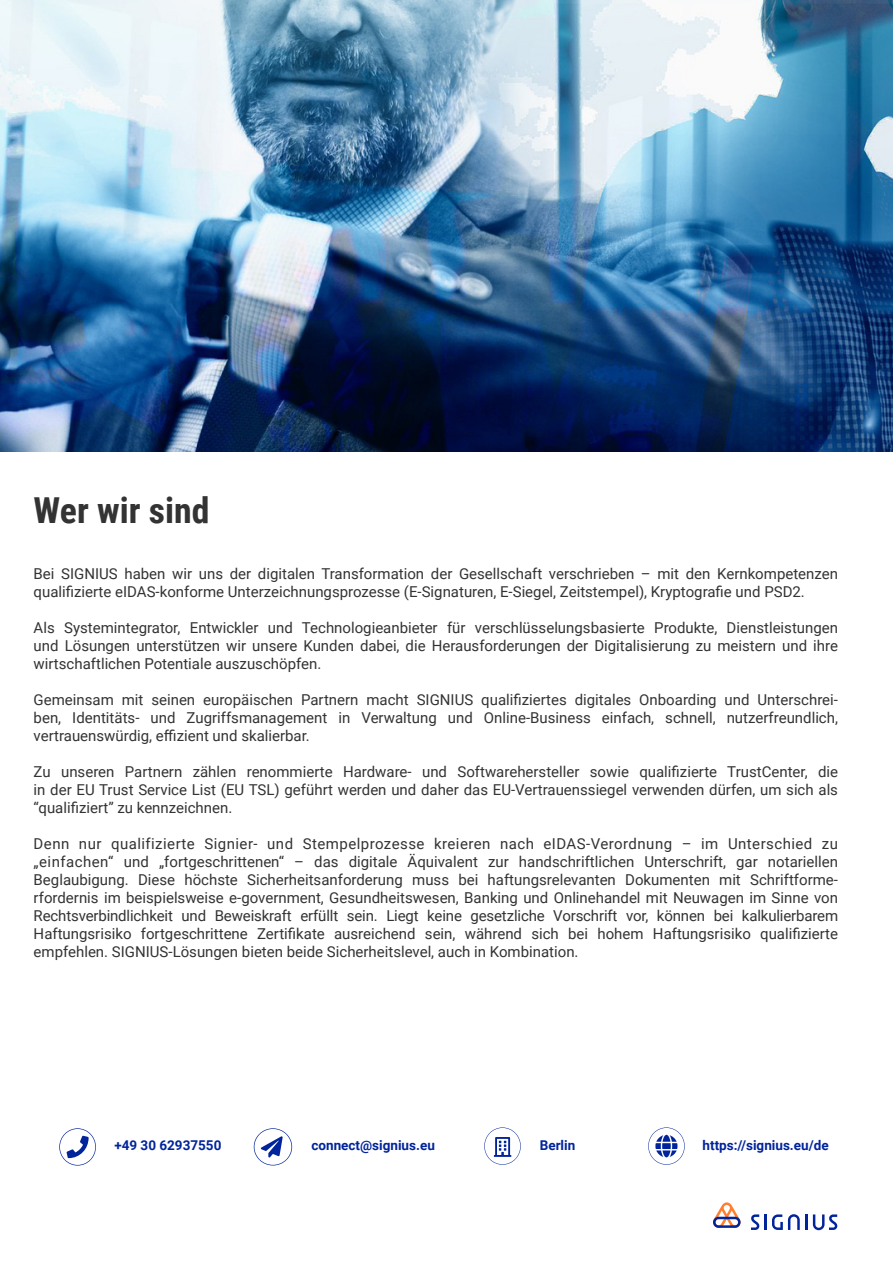
<style>
.page{position:relative;width:893px;height:1263px;background:#fff}
.page>*{position:absolute;margin:0;border:0;box-sizing:border-box;transform-origin:0 0}
.t1{font:700 35.85px "Roboto Condensed";color:#333}
.t2{font:15px/18px "Roboto";color:#333;text-align:justify}
.t3{font:700 13.5px "Roboto";color:#00249c}
</style>
<div class="page">
<svg style="left:59px;top:1128px;width:37px;height:37px"></svg>
<svg style="left:254px;top:1128px;width:38px;height:37px"></svg>
<svg style="left:484px;top:1127px;width:37px;height:38px"></svg>
<svg style="left:648px;top:1127px;width:37px;height:38px"></svg>
<svg style="left:751px;top:1214px;width:8px;height:16px"></svg>
<hr style="left:764px;top:1214px;width:3px;height:16px;background:#00249c">
<svg style="left:772px;top:1214px;width:28px;height:16px"></svg>
<hr style="left:805px;top:1214px;width:3px;height:16px;background:#00249c">
<svg style="left:813px;top:1214px;width:24px;height:16px"></svg>
<svg style="left:713px;top:1202px;width:28px;height:26px"></svg>
<img style="left:0;top:0;width:893px;height:452px">
<p class="t1" style="left:34px;top:485px;width:177px">Wer wir sind</p>
<p class="t2" style="left:34px;top:564px;width:806px">Bei SIGNIUS haben wir uns der digitalen Transformation der Gesellschaft verschrieben – mit den Kernkompetenzen qualifizierte eIDAS-konforme Unterzeichnungsprozesse (E-Signaturen, E-Siegel, Zeitstempel), Kryptografie und PSD2.</p>
<p class="t2" style="left:34px;top:618px;width:806px">Als Systemintegrator, Entwickler und Technologieanbieter für verschlüsselungsbasierte Produkte, Dienstleistungen und Lösungen unterstützen wir unsere Kunden dabei, die Herausforderungen der Digitalisierung zu meistern und ihre wirtschaftlichen Potentiale auszuschöpfen.</p>
<p class="t2" style="left:34px;top:690px;width:806px">Gemeinsam mit seinen europäischen Partnern macht SIGNIUS qualifiziertes digitales Onboarding und Unterschrei&shy;ben, Identitäts- und Zugriffsmanagement in Verwaltung und Online-Business einfach, schnell, nutzerfreundlich, vertrauenswürdig, effizient und skalierbar.</p>
<p class="t2" style="left:34px;top:762px;width:806px">Zu unseren Partnern zählen renommierte Hardware- und Softwarehersteller sowie qualifizierte TrustCenter, die in der EU Trust Service List (EU TSL) geführt werden und daher das EU-Vertrauenssiegel verwenden dürfen, um sich als “qualifiziert” zu kennzeichnen.</p>
<p class="t2" style="left:34px;top:834px;width:806px">Denn nur qualifizierte Signier- und Stempelprozesse kreieren nach eIDAS-Verordnung – im Unterschied zu „einfachen“ und „fortgeschrittenen“ – das digitale Äquivalent zur handschriftlichen Unterschrift, gar notariellen Beglaubigung. Diese höchste Sicherheitsanforderung muss bei haftungsrelevanten Dokumenten mit Schriftforme&shy;rfordernis im beispielsweise e-government, Gesundheitswesen, Banking und Onlinehandel mit Neuwagen im Sinne von Rechtsverbindlichkeit und Beweiskraft erfüllt sein. Liegt keine gesetzliche Vorschrift vor, können bei kalkulierbarem Haftungsrisiko fortgeschrittene Zertifikate ausreichend sein, während sich bei hohem Haftungsrisiko qualifizierte empfehlen. SIGNIUS-Lösungen bieten beide Sicherheitslevel, auch in Kombination.</p>
<p class="t3" style="left:114px;top:1136px;width:109px">+49 30 62937550</p>
<p class="t3" style="left:311px;top:1136px;width:125px">connect@signius.eu</p>
<p class="t3" style="left:540px;top:1136px;width:37px">Berlin</p>
<p class="t3" style="left:703px;top:1136px;width:128px">https://signius.eu/de</p>
</div>
